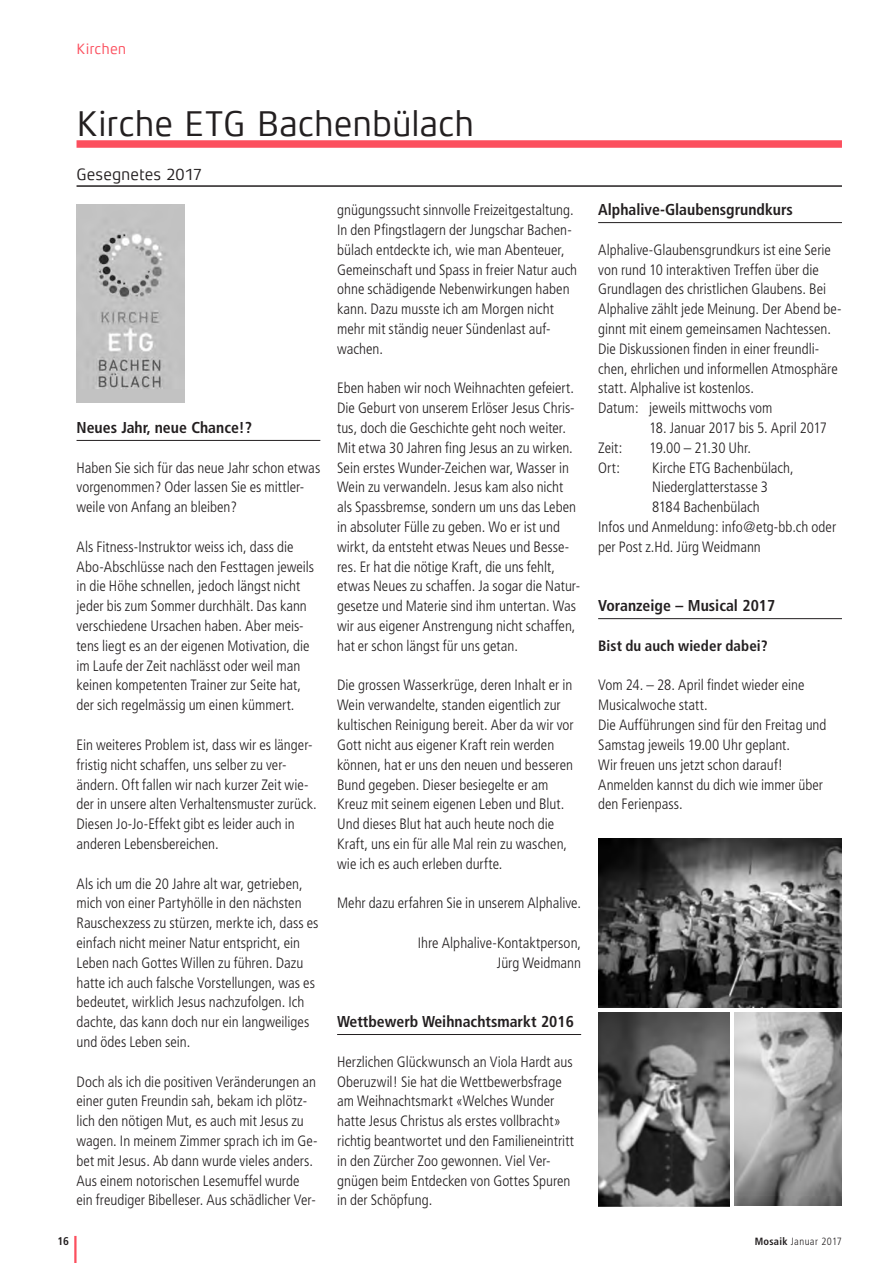
<style>
.page{position:relative;width:893px;height:1263px;background:#fff}
.page>*{position:absolute;margin:0;border:0;box-sizing:border-box;transform-origin:0 0}
.t1{font:36px "Xenois Sans Pro";letter-spacing:-.015em;color:#231f20}
.t2{font:16.5px "Xenois Sans Pro";color:#231f20}
.t3{font:700 condensed 15.75px "Frutiger";color:#231f20}
.t4{font:300 condensed 15px/19.8px "Frutiger";color:#231f20}
.t5{font:700 condensed 15px "Frutiger";letter-spacing:.01em;color:#231f20}
.t6{font:15px "Xenois Sans Pro";letter-spacing:-.005em;color:#fc4f5e}
.t7{font:700 condensed 11.25px "Frutiger";color:#231f20}
.t8{font:300 condensed 10.5px "Frutiger";letter-spacing:.04em;color:#231f20}
.s1{font-weight:700}
</style>
<div class="page">
<hr style="left:74px;top:1236px;width:3px;height:27px;background:#fc4f5e">
<hr style="left:337px;top:1034px;width:244px;height:1px;background:#231f20">
<hr style="left:598px;top:222px;width:244px;height:1px;background:#231f20">
<hr style="left:598px;top:618px;width:244px;height:1px;background:#231f20">
<hr style="left:77px;top:440px;width:243px;height:1px;background:#231f20">
<div style="left:77px;top:140px;width:765px;height:8px;background:#fc4f5e"></div>
<hr style="left:77px;top:185px;width:765px;height:2px;background:#231f20">
<img style="left:77px;top:204px;width:107px;height:199px">
<img style="left:598px;top:838px;width:244px;height:169px">
<img style="left:598px;top:1012px;width:131px;height:194px">
<img style="left:734px;top:1012px;width:108px;height:193px">
<p class="t6" style="left:77px;top:40px;width:51px">Kirchen</p>
<h1 class="t1" style="left:77px;top:103px;width:399px">Kirche ETG Bachenbülach</h1>
<p class="t2" style="left:77px;top:165px;width:127px">Gesegnetes 2017</p>
<p class="t3" style="left:77px;top:418px;width:177px">Neues Jahr, neue Chance!?</p>
<p class="t4" style="left:77px;top:458px;width:245px">Haben Sie sich für das neue Jahr schon etwas vorgenommen? Oder lassen Sie es mittler&shy;weile von Anfang an bleiben?</p>
<p class="t4" style="left:77px;top:537px;width:239px">Als Fitness-Instruktor weiss ich, dass die Abo-Abschlüsse nach den Festtagen jeweils in die Höhe schnellen, jedoch längst nicht jeder bis zum Sommer durchhält. Das kann verschiedene Ursachen haben. Aber meis&shy;tens liegt es an der eigenen Motivation, die im Laufe der Zeit nachlässt oder weil man keinen kompetenten Trainer zur Seite hat, der sich regelmässig um einen kümmert.</p>
<p class="t4" style="left:77px;top:735px;width:242px">Ein weiteres Problem ist, dass wir es länger&shy;fristig nicht schaffen, uns selber zu ver&shy;ändern. Oft fallen wir nach kurzer Zeit wie&shy;der in unsere alten Verhaltensmuster zurück.<br>Diesen Jo-Jo-Effekt gibt es leider auch in anderen Lebensbereichen.</p>
<p class="t4" style="left:77px;top:874px;width:244px">Als ich um die 20 Jahre alt war, getrieben, mich von einer Partyhölle in den nächsten Rauschexzess zu stürzen, merkte ich, dass es einfach nicht meiner Natur entspricht, ein Leben nach Gottes Willen zu führen. Dazu hatte ich auch falsche Vorstellungen, was es bedeutet, wirklich Jesus nachzufolgen. Ich dachte, das kann doch nur ein langweiliges und ödes Leben sein.</p>
<p class="t4" style="left:77px;top:1072px;width:242px">Doch als ich die positiven Veränderungen an einer guten Freundin sah, bekam ich plötz&shy;lich den nötigen Mut, es auch mit Jesus zu wagen. In meinem Zimmer sprach ich im Ge&shy;bet mit Jesus. Ab dann wurde vieles anders.<br>Aus einem notorischen Lesemuffel wurde ein freudiger Bibelleser. Aus schädlicher Ver-</p>
<p class="t4" style="left:337px;top:200px;width:242px">gnügungssucht sinnvolle Freizeitgestaltung.<br>In den Pfingstlagern der Jungschar Bachen&shy;bülach entdeckte ich, wie man Abenteuer, Gemeinschaft und Spass in freier Natur auch ohne schädigende Nebenwirkungen haben kann. Dazu musste ich am Morgen nicht mehr mit ständig neuer Sündenlast auf&shy;wachen.</p>
<p class="t4" style="left:337px;top:379px;width:244px">Eben haben wir noch Weihnachten gefeiert.<br>Die Geburt von unserem Erlöser Jesus Chris&shy;tus, doch die Geschichte geht noch weiter.<br>Mit etwa 30 Jahren fing Jesus an zu wirken.<br>Sein erstes Wunder-Zeichen war, Wasser in Wein zu verwandeln. Jesus kam also nicht als Spassbremse, sondern um uns das Leben in absoluter Fülle zu geben. Wo er ist und wirkt, da entsteht etwas Neues und Besse&shy;res. Er hat die nötige Kraft, die uns fehlt, etwas Neues zu schaffen. Ja sogar die Natur&shy;gesetze und Materie sind ihm untertan. Was wir aus eigener Anstrengung nicht schaffen, hat er schon längst für uns getan.</p>
<p class="t4" style="left:337px;top:676px;width:238px">Die grossen Wasserkrüge, deren Inhalt er in Wein verwandelte, standen eigentlich zur kultischen Reinigung bereit. Aber da wir vor Gott nicht aus eigener Kraft rein werden können, hat er uns den neuen und besseren Bund gegeben. Dieser besiegelte er am Kreuz mit seinem eigenen Leben und Blut.<br>Und dieses Blut hat auch heute noch die Kraft, uns ein für alle Mal rein zu waschen, wie ich es auch erleben durfte.</p>
<p class="t4" style="left:337px;top:893px;width:245px">Mehr dazu erfahren Sie in unserem Alphalive.</p>
<p class="t4" style="left:418px;top:933px;width:165px;text-align:right">Ihre Alphalive-Kontaktperson,<br>Jürg Weidmann</p>
<p class="t3" style="left:337px;top:1012px;width:238px">Wettbewerb Weihnachtsmarkt 2016</p>
<p class="t4" style="left:337px;top:1052px;width:238px">Herzlichen Glückwunsch an Viola Hardt aus Oberuzwil! Sie hat die Wettbewerbsfrage am Weihnachtsmarkt «Welches Wunder hatte Jesus Christus als erstes vollbracht» richtig beantwortet und den Familieneintritt in den Zürcher Zoo gewonnen. Viel Ver&shy;gnügen beim Entdecken von Gottes Spuren in der Schöpfung.</p>
<p class="t3" style="left:598px;top:200px;width:196px">Alphalive-Glaubensgrundkurs</p>
<p class="t4" style="left:598px;top:240px;width:245px">Alphalive-Glaubensgrundkurs ist eine Serie von rund 10 interaktiven Treffen über die Grundlagen des christlichen Glaubens. Bei Alphalive zählt jede Meinung. Der Abend be&shy;ginnt mit einem gemeinsamen Nachtessen.<br>Die Diskussionen finden in einer freundli&shy;chen, ehrlichen und informellen Atmosphäre statt. Alphalive ist kostenlos.<br>Datum: jeweils mittwochs vom</p>
<p class="t4" style="left:649px;top:418px;width:179px">18. Januar 2017 bis 5. April 2017</p>
<p class="t4" style="left:598px;top:438px;width:26px">Zeit:</p>
<p class="t4" style="left:649px;top:438px;width:104px">19.00 – 21.30 Uhr.</p>
<p class="t4" style="left:598px;top:458px;width:23px">Ort:</p>
<p class="t4" style="left:652px;top:458px;width:143px">Kirche ETG Bachenbülach,</p>
<p class="t4" style="left:652px;top:478px;width:117px">Niederglatterstasse 3</p>
<p class="t4" style="left:652px;top:497px;width:109px">8184 Bachenbülach</p>
<p class="t4" style="left:598px;top:517px;width:239px">Infos und Anmeldung: info@etg-bb.ch oder</p>
<p class="t4" style="left:598px;top:537px;width:164px">per Post z.Hd. Jürg Weidmann</p>
<p class="t3" style="left:598px;top:596px;width:179px">Voranzeige – Musical 2017</p>
<p class="t5" style="left:598px;top:637px;width:171px">Bist du auch wieder dabei?</p>
<p class="t4" style="left:598px;top:676px;width:230px">Vom 24. – 28. April findet wieder eine<br>Musicalwoche statt.<br>Die Aufführungen sind für den Freitag und<br>Samstag jeweils 19.00 Uhr geplant.<br>Wir freuen uns jetzt schon darauf!<br>Anmelden kannst du dich wie immer über den Ferienpass.</p>
<p class="t7" style="left:57px;top:1234px;width:13px">16</p>
<p class="t8" style="left:755px;top:1235px;width:89px"><span class="s1">Mosaik</span> Januar 2017</p>
</div>
